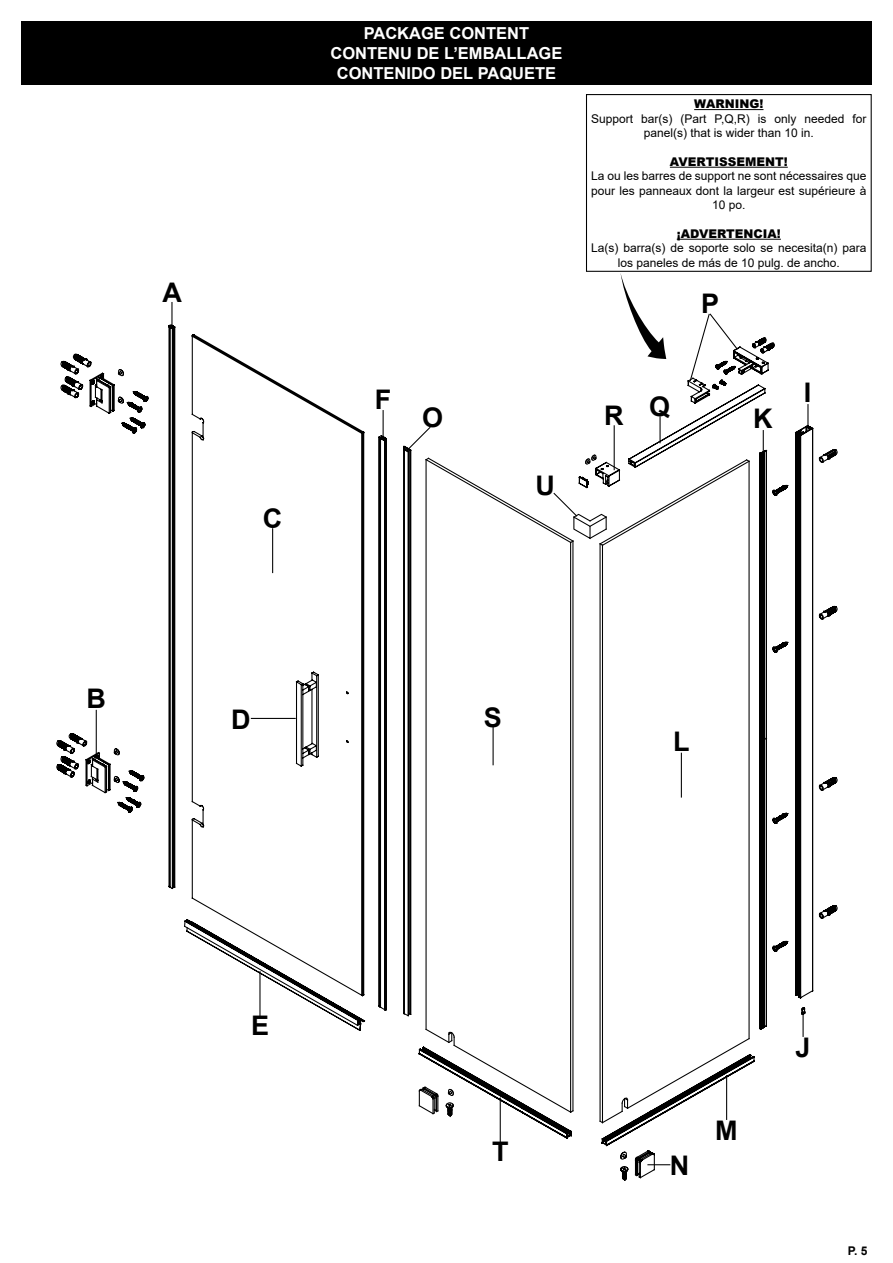
<style>
.page{position:relative;width:893px;height:1263px;background:#fff}
.page>*{position:absolute;margin:0;border:0;box-sizing:border-box;transform-origin:0 0}
.t1{font:700 27px "Arial";color:#000}
.t2{font:700 16.5px "Arial";color:#fff}
.t3{font:12px/14.4px "Arial";color:#000;text-align:center}
.t4{font:900 12px "Arial";color:#000}
.t5{font:700 12px "Arial";color:#000}
</style>
<div class="page">
<div style="left:21px;top:21px;width:851px;height:64px;background:#000"></div>
<svg style="left:171px;top:302px;width:1px;height:21px"></svg>
<svg style="left:168px;top:323px;width:219px;height:688px"></svg>
<svg style="left:183px;top:333px;width:183px;height:698px"></svg>
<svg style="left:168px;top:368px;width:181px;height:460px"></svg>
<svg style="left:56px;top:353px;width:93px;height:460px"></svg>
<hr style="left:572px;top:541px;width:1px;height:570px;background:#000">
<hr style="left:570px;top:542px;width:1px;height:570px;background:#000">
<hr style="left:403px;top:446px;width:1px;height:567px;background:#000">
<hr style="left:404px;top:450px;width:1px;height:564px;background:#000">
<hr style="left:408px;top:450px;width:1px;height:564px;background:#000">
<hr style="left:409px;top:450px;width:1px;height:564px;background:#000">
<hr style="left:410px;top:450px;width:1px;height:564px;background:#000">
<svg style="left:403px;top:1012px;width:9px;height:5px"></svg>
<hr style="left:425px;top:460px;width:2px;height:569px;background:#000">
<svg style="left:647px;top:1164px;width:23px;height:1px"></svg>
<hr style="left:802px;top:1014px;width:2px;height:23px;background:#000">
<hr style="left:500px;top:1097px;width:1px;height:45px;background:#000">
<svg style="left:418px;top:1028px;width:156px;height:111px"></svg>
<svg style="left:599px;top:1037px;width:156px;height:110px"></svg>
<hr style="left:694px;top:109px;width:69px;height:1px;background:#000">
<hr style="left:670px;top:167px;width:118px;height:1px;background:#000">
<hr style="left:677px;top:239px;width:104px;height:1px;background:#000">
<div style="left:586px;top:94px;width:286px;height:178px;border:1px solid #000"></div>
<svg style="left:403px;top:273px;width:435px;height:726px"></svg>
<p class="t1" style="left:162px;top:273px;width:21px">A</p>
<p class="t1" style="left:263px;top:500px;width:21px">C</p>
<p class="t2" style="left:364px;top:22px;width:167px">PACKAGE CONTENT</p>
<p class="t2" style="left:330px;top:42px;width:233px">CONTENU DE L’EMBALLAGE</p>
<p class="t2" style="left:337px;top:62px;width:221px">CONTENIDO DEL PAQUETE</p>
<p class="t1" style="left:375px;top:381px;width:18px">F</p>
<p class="t1" style="left:422px;top:398px;width:23px">O</p>
<p class="t1" style="left:535px;top:467px;width:21px">U</p>
<p class="t4" style="left:694px;top:95px;width:71px">WARNING!</p>
<p class="t3" style="left:591px;top:111px;width:277px">Support bar(s) (Part P,Q,R) is only needed for panel(s) that is wider than 10 in.</p>
<p class="t4" style="left:670px;top:153px;width:119px">AVERTISSEMENT!</p>
<p class="t3" style="left:591px;top:169px;width:277px">La ou les barres de support ne sont nécessaires que pour les panneaux dont la largeur est supérieure à<br>10 po.</p>
<p class="t4" style="left:677px;top:225px;width:106px">¡ADVERTENCIA!</p>
<p class="t3" style="left:591px;top:241px;width:277px">La(s) barra(s) de soporte solo se necesita(n) para los paneles de más de 10 pulg. de ancho.</p>
<p class="t1" style="left:701px;top:285px;width:20px">P</p>
<p class="t1" style="left:604px;top:397px;width:21px">R</p>
<p class="t1" style="left:649px;top:388px;width:23px">Q</p>
<p class="t1" style="left:753px;top:400px;width:21px">K</p>
<p class="t1" style="left:804px;top:374px;width:9px">I</p>
<p class="t1" style="left:86px;top:680px;width:21px">B</p>
<p class="t1" style="left:231px;top:700px;width:21px">D</p>
<p class="t1" style="left:484px;top:698px;width:20px">S</p>
<p class="t1" style="left:673px;top:722px;width:18px">L</p>
<p class="t1" style="left:251px;top:1006px;width:20px">E</p>
<p class="t1" style="left:492px;top:1132px;width:18px">T</p>
<p class="t1" style="left:670px;top:1146px;width:21px">N</p>
<p class="t1" style="left:715px;top:1111px;width:24px">M</p>
<p class="t1" style="left:795px;top:1028px;width:17px">J</p>
<p class="t5" style="left:848px;top:1242px;width:21px">P. 5</p>
</div>
